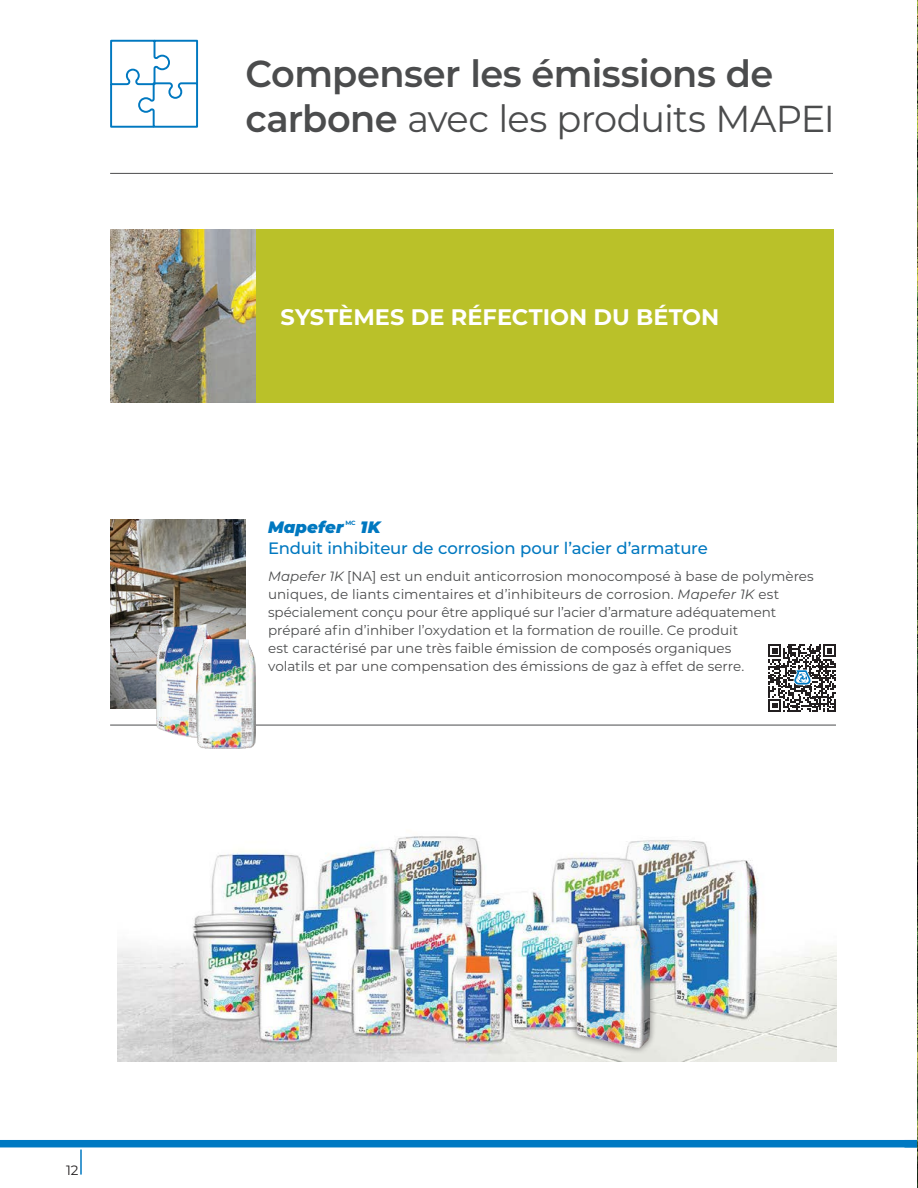
<style>
.page{position:relative;width:918px;height:1188px;background:#fff}
.page>*{position:absolute;margin:0;border:0;box-sizing:border-box;transform-origin:0 0}
.t1{font:600 37.5px/45px "Montserrat";letter-spacing:-.015em;color:#4b4c4d}
.t2{font:700 22.5px "Montserrat";color:#fff}
.t3{font:500 16.5px "Montserrat";letter-spacing:-.01em;color:#0078c0}
.t4{font:italic 900 16.5px "Montserrat";letter-spacing:.01em;color:#0078c0}
.t5{font:13.5px/18px "Montserrat";color:#4b4c4d}
.t6{font:13.5px "Montserrat";color:#231f20}
.t7{font:700 6.15px "Montserrat";color:#0078c0}
.s1{font-weight:400}
.s2{font-style:italic}
</style>
<div class="page">
<div style="left:0;top:1140px;width:918px;height:7px;background:#0079c2"></div>
<svg style="left:81px;top:1150px;width:1px;height:24px"></svg>
<hr style="left:110px;top:173px;width:723px;height:1px;background:#4b4c4d">
<svg style="left:110px;top:39px;width:89px;height:89px"></svg>
<hr style="left:110px;top:725px;width:726px;height:1px;background:#4b4c4d">
<img style="left:110px;top:519px;width:135px;height:189px">
<img style="left:157px;top:624px;width:59px;height:113px">
<img style="left:196px;top:640px;width:59px;height:109px">
<div style="left:110px;top:229px;width:723px;height:174px;background:#bac129"></div>
<img style="left:110px;top:229px;width:146px;height:174px">
<img style="left:117px;top:836px;width:720px;height:225px">
<img style="left:917px;top:0;width:1px;height:1188px">
<hr style="left:917px;top:0;width:1px;height:825px;background:#bac129">
<div style="left:569px;top:918px;width:88px;height:137px;background:#231f20;opacity:.75"></div>
<img style="left:577px;top:926px;width:72px;height:122px">
<svg style="left:768px;top:645px;width:68px;height:67px"></svg>
<h1 class="t1" style="left:245px;top:49px;width:591px">Compenser les émissions de carbone <span class="s1">avec les produits MAPEI</span></h1>
<h2 class="t2" style="left:281px;top:301px;width:440px">SYSTÈMES DE RÉFECTION DU BÉTON</h2>
<p class="t4" style="left:268px;top:514px;width:77px">Mapefer</p>
<p class="t7" style="left:345px;top:518px;width:12px">MC</p>
<p class="t4" style="left:361px;top:514px;width:21px">1K</p>
<p class="t3" style="left:268px;top:536px;width:441px">Enduit inhibiteur de corrosion pour l’acier d’armature</p>
<p class="t5" style="left:268px;top:566px;width:547px"><span class="s2">Mapefer 1K</span> [NA] est un enduit anticorrosion monocomposé à base de polymères uniques, de liants cimentaires et d’inhibiteurs de corrosion. <span class="s2">Mapefer 1K</span> est spécialement conçu pour être appliqué sur l’acier d’armature adéquatement préparé afin d’inhiber l’oxydation et la formation de rouille. Ce produit<br>est caractérisé par une très faible émission de composés organiques<br>volatils et par une compensation des émissions de gaz à effet de serre.</p>
<p class="t6" style="left:66px;top:1160px;width:14px">12</p>
</div>
